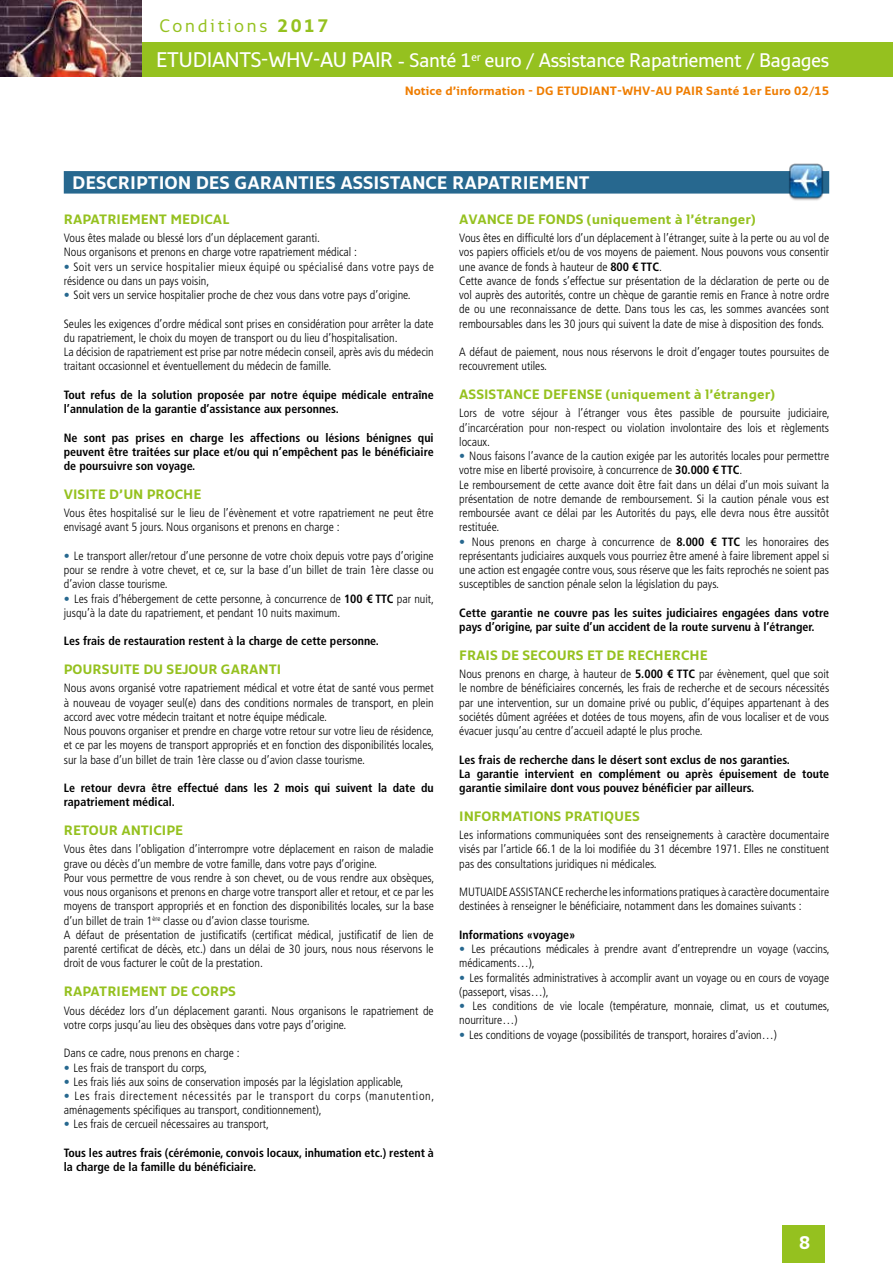
<style>
.page{position:relative;width:893px;height:1263px;background:#fff}
.page>*{position:absolute;margin:0;border:0;box-sizing:border-box;transform-origin:0 0}
.t1{font:600 19.5px "Monitor";letter-spacing:-.02em;color:#fff}
.t2{font:700 18.15px "Monitor";color:#fff}
.t3{font:700 18px "Monitor";color:#fff}
.t4{font:18px "Monitor";letter-spacing:.14em;color:#95c11f}
.t5{font:700 13.5px "Monitor";color:#95c11f}
.t6{font:300 condensed 12px/14.2px "Frutiger LT Std";color:#000}
.t7{font:700 condensed 12px/14.2px "Frutiger LT Std";color:#000}
.t8{font:300 condensed 12px/14.2px "Frutiger LT Std";letter-spacing:.05em;color:#000}
.t9{font:300 condensed 12px/14.2px "Frutiger LT Std";letter-spacing:.03em;color:#000}
.t10{font:700 12px "Monitor";color:#ef7d00}
.s1{font-weight:700}
.s2{font-size:21px}
.s3{font-weight:700;color:#27688f}
</style>
<div class="page">
<div style="left:64px;top:171px;width:765px;height:23px;background:#27688f"></div>
<img style="left:786px;top:163px;width:40px;height:38px">
<div style="left:0;top:43px;width:893px;height:34px;background:#95c11f"></div>
<div style="left:783px;top:1225px;width:42px;height:38px;background:#95c11f"></div>
<img style="left:0;top:0;width:141px;height:77px">
<h3 class="t4" style="left:159px;top:14px;width:171px">Conditions <span class="s1">2017</span></h3>
<h1 class="t1" style="left:156px;top:48px;width:674px"><span class="s2">ETUDIANTS-WHV-AU PAIR -</span> Santé 1<sup>er</sup> euro / Assistance Rapatriement / Bagages</h1>
<p class="t10" style="left:405px;top:83px;width:426px">Notice d’information - DG ETUDIANT-WHV-AU PAIR Santé 1er Euro 02/15</p>
<h3 class="t3" style="left:72px;top:171px;width:519px">DESCRIPTION DES GARANTIES ASSISTANCE RAPATRIEMENT</h3>
<p class="t5" style="left:64px;top:211px;width:167px">RAPATRIEMENT MEDICAL</p>
<p class="t6" style="left:64px;top:231px;width:295px">Vous êtes malade ou blessé lors d’un déplacement garanti.<br>Nous organisons et prenons en charge votre rapatriement médical :</p>
<p class="t9" style="left:64px;top:260px;width:371px"><span class="s3">•</span> Soit vers un service hospitalier mieux équipé ou spécialisé dans votre pays de résidence ou dans un pays voisin,</p>
<p class="t6" style="left:64px;top:288px;width:348px"><span class="s3">•</span> Soit vers un service hospitalier proche de chez vous dans votre pays d’origine.</p>
<p class="t6" style="left:64px;top:316px;width:371px">Seules les exigences d’ordre médical sont prises en considération pour arrêter la date du rapatriement, le choix du moyen de transport ou du lieu d’hospitalisation.<br>La décision de rapatriement est prise par notre médecin conseil, après avis du médecin traitant occasionnel et éventuellement du médecin de famille.</p>
<p class="t7" style="left:64px;top:388px;width:371px">Tout refus de la solution proposée par notre équipe médicale entraîne l’annulation de la garantie d’assistance aux personnes.</p>
<p class="t7" style="left:64px;top:430px;width:371px;text-align:justify">Ne sont pas prises en charge les affections ou lésions bénignes qui peuvent être traitées sur place et/ou qui n’empêchent pas le bénéficiaire de poursuivre son voyage.</p>
<p class="t5" style="left:64px;top:486px;width:139px">VISITE D’UN PROCHE</p>
<p class="t6" style="left:64px;top:506px;width:371px">Vous êtes hospitalisé sur le lieu de l’évènement et votre rapatriement ne peut être envisagé avant 5 jours. Nous organisons et prenons en charge :</p>
<p class="t6" style="left:64px;top:549px;width:371px;text-align:justify"><span class="s3">•</span> Le transport aller/retour d’une personne de votre choix depuis votre pays d’origine pour se rendre à votre chevet, et ce, sur la base d’un billet de train 1ère classe ou d’avion classe tourisme.</p>
<p class="t6" style="left:64px;top:591px;width:372px"><span class="s3">•</span> Les frais d’hébergement de cette personne, à concurrence de <span class="s1">100 € TTC</span> par nuit, jusqu’à la date du rapatriement, et pendant 10 nuits maximum.</p>
<p class="t7" style="left:64px;top:634px;width:317px">Les frais de restauration restent à la charge de cette personne.</p>
<p class="t5" style="left:64px;top:661px;width:219px">POURSUITE DU SEJOUR GARANTI</p>
<p class="t6" style="left:64px;top:681px;width:372px">Nous avons organisé votre rapatriement médical et votre état de santé vous permet à nouveau de voyager seul(e) dans des conditions normales de transport, en plein accord avec votre médecin traitant et notre équipe médicale.<br>Nous pouvons organiser et prendre en charge votre retour sur votre lieu de résidence, et ce par les moyens de transport appropriés et en fonction des disponibilités locales, sur la base d’un billet de train 1ère classe ou d’avion classe tourisme.</p>
<p class="t7" style="left:64px;top:781px;width:371px">Le retour devra être effectué dans les 2 mois qui suivent la date du rapatriement médical.</p>
<p class="t5" style="left:64px;top:822px;width:121px">RETOUR ANTICIPE</p>
<p class="t6" style="left:64px;top:842px;width:372px">Vous êtes dans l’obligation d’interrompre votre déplacement en raison de maladie grave ou décès d’un membre de votre famille, dans votre pays d’origine.<br>Pour vous permettre de vous rendre à son chevet, ou de vous rendre aux obsèques, vous nous organisons et prenons en charge votre transport aller et retour, et ce par les moyens de transport appropriés et en fonction des disponibilités locales, sur la base d’un billet de train 1<sup>ère</sup> classe ou d’avion classe tourisme.<br>A défaut de présentation de justificatifs (certificat médical, justificatif de lien de parenté certificat de décès, etc.) dans un délai de 30 jours, nous nous réservons le droit de vous facturer le coût de la prestation.</p>
<p class="t5" style="left:64px;top:983px;width:174px">RAPATRIEMENT DE CORPS</p>
<p class="t6" style="left:64px;top:1003px;width:371px">Vous décédez lors d’un déplacement garanti. Nous organisons le rapatriement de votre corps jusqu’au lieu des obsèques dans votre pays d’origine.</p>
<p class="t6" style="left:64px;top:1046px;width:177px">Dans ce cadre, nous prenons en charge :</p>
<p class="t6" style="left:64px;top:1060px;width:145px"><span class="s3">•</span> Les frais de transport du corps,</p>
<p class="t6" style="left:64px;top:1075px;width:341px"><span class="s3">•</span> Les frais liés aux soins de conservation imposés par la législation applicable,</p>
<p class="t8" style="left:64px;top:1089px;width:372px"><span class="s3">•</span> Les frais directement nécessités par le transport du corps (manutention, aménagements spécifiques au transport, conditionnement),</p>
<p class="t6" style="left:64px;top:1117px;width:207px"><span class="s3">•</span> Les frais de cercueil nécessaires au transport,</p>
<p class="t7" style="left:64px;top:1146px;width:371px">Tous les autres frais (cérémonie, convois locaux, inhumation etc.) restent à la charge de la famille du bénéficiaire.</p>
<p class="t5" style="left:459px;top:211px;width:298px">AVANCE DE FONDS (uniquement à l’étranger)</p>
<p class="t6" style="left:459px;top:231px;width:371px">Vous êtes en difficulté lors d’un déplacement à l’étranger, suite à la perte ou au vol de vos papiers officiels et/ou de vos moyens de paiement. Nous pouvons vous consentir une avance de fonds à hauteur de <span class="s1">800 € TTC</span>.<br>Cette avance de fonds s’effectue sur présentation de la déclaration de perte ou de vol auprès des autorités, contre un chèque de garantie remis en France à notre ordre de ou une reconnaissance de dette. Dans tous les cas, les sommes avancées sont remboursables dans les 30 jours qui suivent la date de mise à disposition des fonds.</p>
<p class="t6" style="left:459px;top:345px;width:371px">A défaut de paiement, nous nous réservons le droit d’engager toutes poursuites de recouvrement utiles.</p>
<p class="t5" style="left:459px;top:386px;width:317px">ASSISTANCE DEFENSE (uniquement à l’étranger)</p>
<p class="t6" style="left:459px;top:406px;width:372px;text-align:justify">Lors de votre séjour à l’étranger vous êtes passible de poursuite judiciaire, d’incarcération pour non-respect ou violation involontaire des lois et règlements locaux.</p>
<p class="t6" style="left:459px;top:449px;width:371px"><span class="s3">•</span> Nous faisons l’avance de la caution exigée par les autorités locales pour permettre votre mise en liberté provisoire, à concurrence de <span class="s1">30.000 € TTC</span>.<br>Le remboursement de cette avance doit être fait dans un délai d’un mois suivant la présentation de notre demande de remboursement. Si la caution pénale vous est remboursée avant ce délai par les Autorités du pays, elle devra nous être aussitôt restituée.</p>
<p class="t6" style="left:459px;top:534px;width:371px;text-align:justify"><span class="s3">•</span> Nous prenons en charge à concurrence de <span class="s1">8.000 € TTC</span> les honoraires des représentants judiciaires auxquels vous pourriez être amené à faire librement appel si une action est engagée contre vous, sous réserve que les faits reprochés ne soient pas susceptibles de sanction pénale selon la législation du pays.</p>
<p class="t7" style="left:459px;top:606px;width:371px">Cette garantie ne couvre pas les suites judiciaires engagées dans votre pays d’origine, par suite d’un accident de la route survenu à l’étranger.</p>
<p class="t5" style="left:459px;top:647px;width:250px">FRAIS DE SECOURS ET DE RECHERCHE</p>
<p class="t6" style="left:459px;top:667px;width:371px;text-align:justify">Nous prenons en charge, à hauteur de <span class="s1">5.000 € TTC</span> par évènement, quel que soit le nombre de bénéficiaires concernés, les frais de recherche et de secours nécessités par une intervention, sur un domaine privé ou public, d’équipes appartenant à des sociétés dûment agréées et dotées de tous moyens, afin de vous localiser et de vous évacuer jusqu’au centre d’accueil adapté le plus proche.</p>
<p class="t7" style="left:459px;top:752px;width:371px">Les frais de recherche dans le désert sont exclus de nos garanties.<br>La garantie intervient en complément ou après épuisement de toute garantie similaire dont vous pouvez bénéficier par ailleurs.</p>
<p class="t5" style="left:459px;top:808px;width:182px">INFORMATIONS PRATIQUES</p>
<p class="t6" style="left:459px;top:828px;width:371px;text-align:justify">Les informations communiquées sont des renseignements à caractère documentaire visés par l’article 66.1 de la loi modifiée du 31 décembre 1971. Elles ne constituent pas des consultations juridiques ni médicales.</p>
<p class="t6" style="left:459px;top:885px;width:371px">MUTUAIDE ASSISTANCE recherche les informations pratiques à caractère documentaire destinées à renseigner le bénéficiaire, notamment dans les domaines suivants :</p>
<p class="t7" style="left:459px;top:928px;width:118px">Informations «voyage»</p>
<p class="t6" style="left:459px;top:942px;width:372px"><span class="s3">•</span> Les précautions médicales à prendre avant d’entreprendre un voyage (vaccins, médicaments…),</p>
<p class="t6" style="left:459px;top:970px;width:371px"><span class="s3">•</span> Les formalités administratives à accomplir avant un voyage ou en cours de voyage (passeport, visas…),</p>
<p class="t6" style="left:459px;top:999px;width:372px"><span class="s3">•</span> Les conditions de vie locale (température, monnaie, climat, us et coutumes, nourriture…)</p>
<p class="t6" style="left:459px;top:1027px;width:319px"><span class="s3">•</span> Les conditions de voyage (possibilités de transport, horaires d’avion…)</p>
<h2 class="t2" style="left:799px;top:1232px;width:13px">8</h2>
</div>
